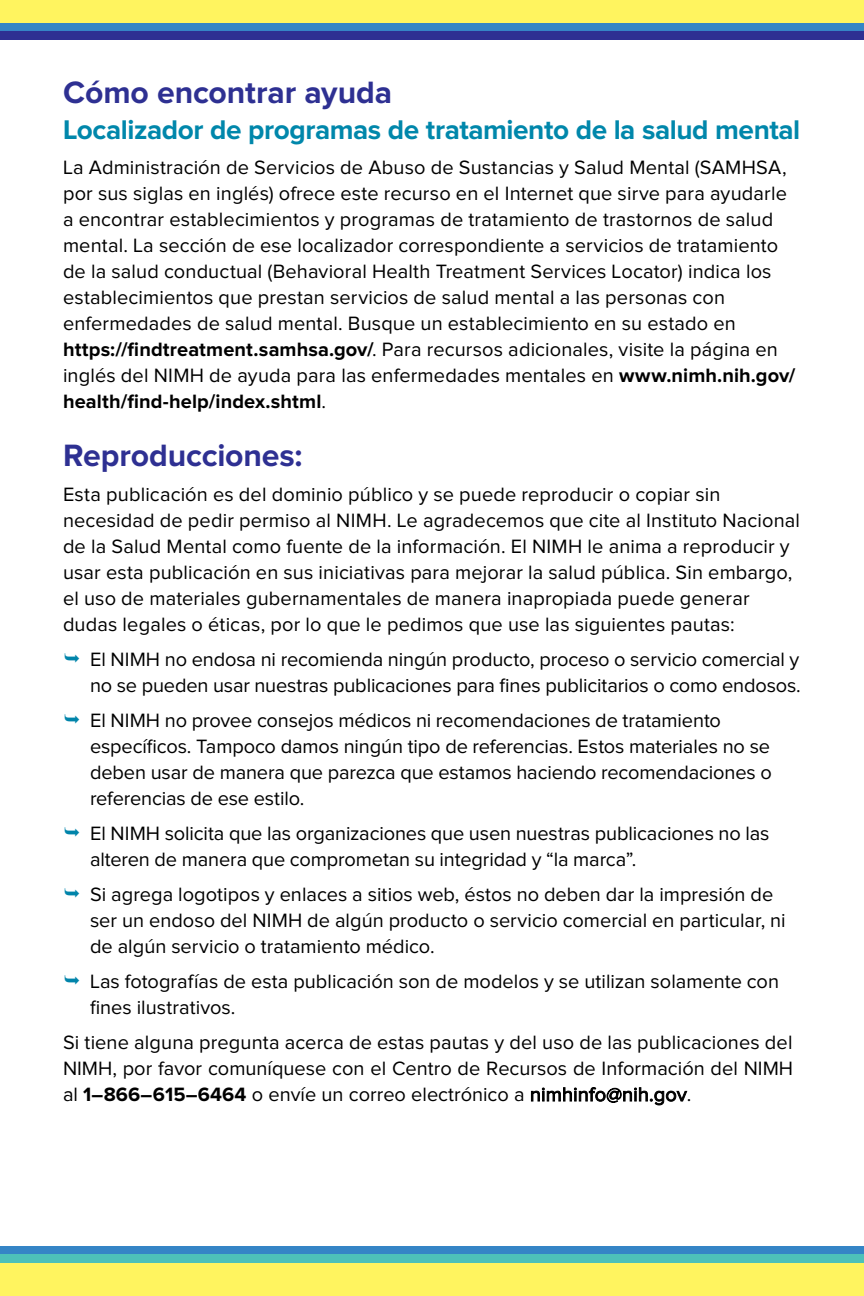
<style>
.page{position:relative;width:864px;height:1296px;background:#fff}
.page>*{position:absolute;margin:0;border:0;box-sizing:border-box;transform-origin:0 0}
.t1{font:700 32px "Proxima Nova";letter-spacing:-.005em;color:#2e3092}
.t2{font:700 28px "Proxima Nova";letter-spacing:-.015em;color:#0087ab}
.t3{font:20px/26px "Proxima Nova";letter-spacing:.005em;color:#000}
.s1{font-weight:700}
</style>
<div class="page">
<div style="left:0;top:0;width:864px;height:26px;background:#fff45f"></div>
<div style="left:0;top:23px;width:864px;height:9px;background:#3585c6"></div>
<div style="left:0;top:31px;width:864px;height:9px;background:#2e3092"></div>
<div style="left:0;top:1260px;width:864px;height:36px;background:#fff45f"></div>
<div style="left:0;top:1246px;width:864px;height:9px;background:#3585c6"></div>
<div style="left:0;top:1254px;width:864px;height:9px;background:#4dc1b9"></div>
<h1 class="t1" style="left:63px;top:78px;width:331px">Cómo encontrar ayuda</h1>
<h2 class="t2" style="left:63px;top:117px;width:739px">Localizador de programas de tratamiento de la salud mental</h2>
<p class="t3" style="left:63px;top:155px;width:734px">La Administración de Servicios de Abuso de Sustancias y Salud Mental (SAMHSA, por sus siglas en inglés) ofrece este recurso en el Internet que sirve para ayudarle a encontrar establecimientos y programas de tratamiento de trastornos de salud mental. La sección de ese localizador correspondiente a servicios de tratamiento de la salud conductual (Behavioral Health Treatment Services Locator) indica los establecimientos que prestan servicios de salud mental a las personas con enfermedades de salud mental. Busque un establecimiento en su estado en <span class="s1">https://findtreatment.samhsa.gov/</span>. Para recursos adicionales, visite la página en inglés del NIMH de ayuda para las enfermedades mentales en <span class="s1">www.nimh.nih.gov/ health/find-help/index.shtml</span>.</p>
<h1 class="t1" style="left:63px;top:441px;width:241px">Reproducciones:</h1>
<p class="t3" style="left:63px;top:482px;width:739px">Esta publicación es del dominio público y se puede reproducir o copiar sin necesidad de pedir permiso al NIMH. Le agradecemos que cite al Instituto Nacional de la Salud Mental como fuente de la información. El NIMH le anima a reproducir y usar esta publicación en sus iniciativas para mejorar la salud pública. Sin embargo, el uso de materiales gubernamentales de manera inapropiada puede generar dudas legales o éticas, por lo que le pedimos que use las siguientes pautas:</p>
<p class="t3" style="left:90px;top:647px;width:712px">El NIMH no endosa ni recomienda ningún producto, proceso o servicio comercial y no se pueden usar nuestras publicaciones para fines publicitarios o como endosos.</p>
<p class="t3" style="left:90px;top:708px;width:683px">El NIMH no provee consejos médicos ni recomendaciones de tratamiento específicos. Tampoco damos ningún tipo de referencias. Estos materiales no se deben usar de manera que parezca que estamos haciendo recomendaciones o referencias de ese estilo.</p>
<p class="t3" style="left:90px;top:821px;width:681px">El NIMH solicita que las organizaciones que usen nuestras publicaciones no las alteren de manera que comprometan su integridad y “la marca”.</p>
<p class="t3" style="left:90px;top:882px;width:697px">Si agrega logotipos y enlaces a sitios web, éstos no deben dar la impresión de ser un endoso del NIMH de algún producto o servicio comercial en particular, ni de algún servicio o tratamiento médico.</p>
<p class="t3" style="left:90px;top:969px;width:691px">Las fotografías de esta publicación son de modelos y se utilizan solamente con fines ilustrativos.</p>
<p class="t3" style="left:63px;top:1030px;width:732px;text-align:justify">Si tiene alguna pregunta acerca de estas pautas y del uso de las publicaciones del NIMH, por favor comuníquese con el Centro de Recursos de Información del NIMH al <span class="s1">1–866–615–6464</span> o envíe un correo electrónico a nimhinfo@nih.gov.</p>
</div>
